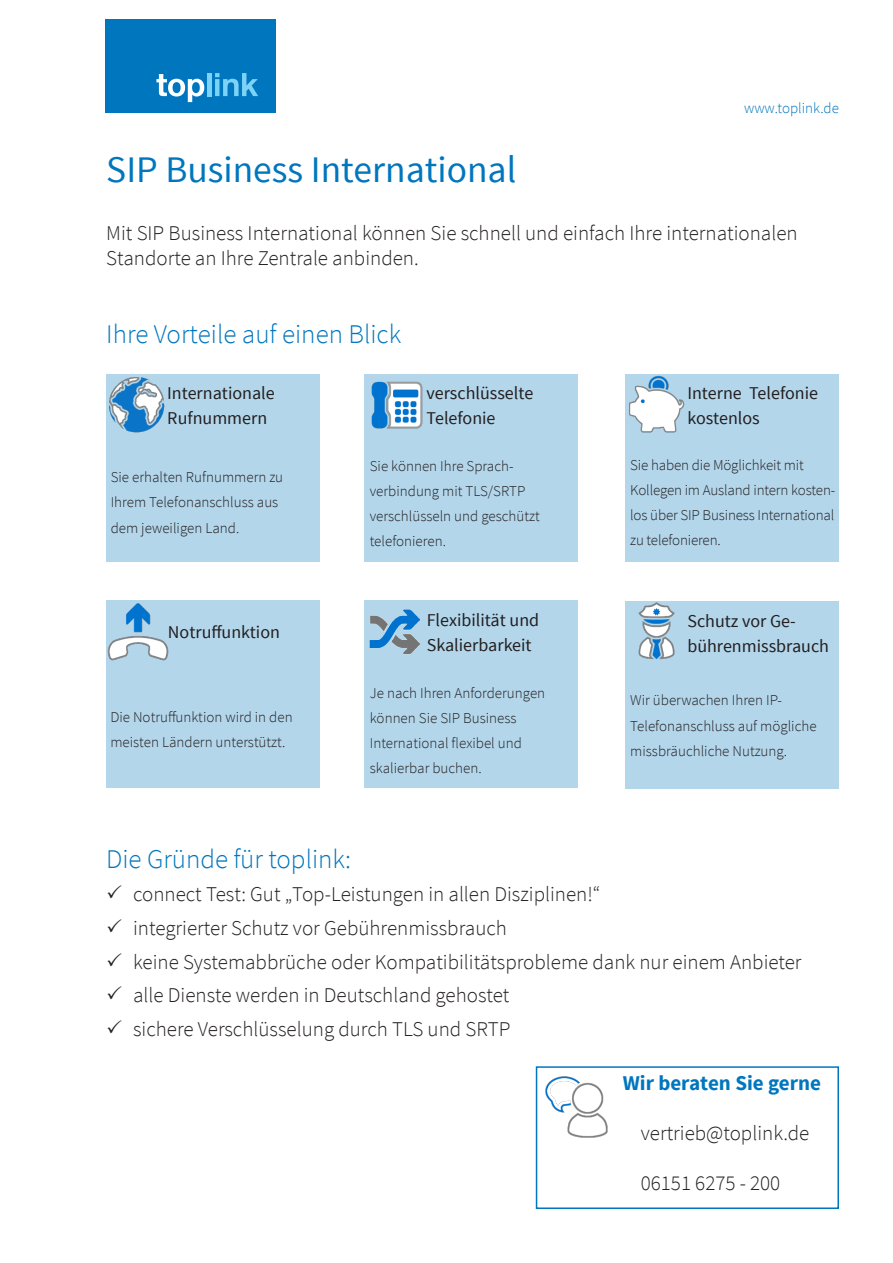
<style>
.page{position:relative;width:893px;height:1263px;background:#fff}
.page>*{position:absolute;margin:0;border:0;box-sizing:border-box;transform-origin:0 0}
.t1{font:37.5px "Source Sans Pro";color:#0076be}
.t2{font:300 27px "Source Sans Pro";color:#0076be}
.t3{font:300 21px/25.2px "Source Sans Pro";color:#231f20}
.t4{font:700 21px "Source Sans Pro";color:#0076be}
.t5{font:18px/25.2px "Source Sans Pro";color:#231f20}
.t6{font:300 15px/25.2px "Source Sans Pro";color:#231f20}
.t7{font:300 15px "Source Sans Pro";color:#0076be}
</style>
<div class="page">
<div style="left:105px;top:20px;width:170px;height:93px;background:#0076be"></div>
<svg style="left:156px;top:74px;width:48px;height:28px"></svg>
<hr style="left:207px;top:73px;width:4px;height:23px;background:#7cd3f6">
<svg style="left:215px;top:73px;width:43px;height:23px"></svg>
<div style="left:106px;top:374px;width:213px;height:187px;background:#b3d6eb"></div>
<div style="left:364px;top:374px;width:214px;height:187px;background:#b3d6eb"></div>
<div style="left:626px;top:374px;width:213px;height:187px;background:#b3d6eb"></div>
<div style="left:536px;top:1066px;width:303px;height:143px;border:2px solid #0076be"></div>
<img style="left:545px;top:1076px;width:63px;height:62px">
<img style="left:629px;top:376px;width:56px;height:57px">
<img style="left:371px;top:381px;width:52px;height:48px">
<div style="left:106px;top:601px;width:213px;height:187px;background:#b3d6eb"></div>
<div style="left:365px;top:601px;width:213px;height:187px;background:#b3d6eb"></div>
<div style="left:626px;top:601px;width:213px;height:188px;background:#b3d6eb"></div>
<img style="left:364px;top:601px;width:56px;height:62px">
<img style="left:638px;top:602px;width:37px;height:58px">
<img style="left:109px;top:377px;width:56px;height:56px">
<img style="left:107px;top:603px;width:62px;height:58px">
<p class="t1" style="left:106px;top:147px;width:412px">SIP Business International</p>
<p class="t7" style="left:744px;top:99px;width:96px">www.toplink.de</p>
<p class="t3" style="left:106px;top:220px;width:693px">Mit SIP Business International können Sie schnell und einfach Ihre internationalen<br>Standorte an Ihre Zentrale anbinden.</p>
<p class="t2" style="left:106px;top:317px;width:296px">Ihre Vorteile auf einen Blick</p>
<p class="t5" style="left:167px;top:381px;width:109px">Internationale<br>Rufnummern</p>
<p class="t5" style="left:427px;top:381px;width:108px">verschlüsselte<br>Telefonie</p>
<p class="t5" style="left:687px;top:381px;width:132px">Interne Telefonie kostenlos</p>
<p class="t6" style="left:111px;top:465px;width:174px">Sie erhalten Rufnummern zu<br>Ihrem Telefonanschluss aus dem jeweiligen Land.</p>
<p class="t6" style="left:370px;top:453px;width:172px">Sie können Ihre Sprach&shy;verbindung mit TLS/SRTP verschlüsseln und geschützt telefonieren.</p>
<p class="t6" style="left:630px;top:452px;width:207px">Sie haben die Möglichkeit mit<br>Kollegen im Ausland intern kosten&shy;los über SIP Business International zu telefonieren.</p>
<p class="t5" style="left:168px;top:620px;width:113px">Notruffunktion</p>
<p class="t5" style="left:427px;top:608px;width:114px">Flexibilität und<br>Skalierbarkeit</p>
<p class="t5" style="left:687px;top:608px;width:143px">Schutz vor Ge&shy;bührenmissbrauch</p>
<p class="t6" style="left:110px;top:704px;width:184px">Die Notruffunktion wird in den meisten Ländern unterstützt.</p>
<p class="t6" style="left:370px;top:680px;width:177px">Je nach Ihren Anforderungen können Sie SIP Business<br>International flexibel und skalierbar buchen.</p>
<p class="t6" style="left:630px;top:688px;width:188px">Wir überwachen Ihren IP-<br>Telefonanschluss auf mögliche missbräuchliche Nutzung.</p>
<p class="t2" style="left:106px;top:842px;width:246px">Die Gründe für toplink:</p>
<p class="t3" style="left:106px;top:882px;width:496px">✓ connect Test: Gut „Top-Leistungen in allen Disziplinen!“</p>
<p class="t3" style="left:106px;top:915px;width:402px">✓ integrierter Schutz vor Gebührenmissbrauch</p>
<p class="t3" style="left:106px;top:949px;width:697px">✓ keine Systemabbrüche oder Kompatibilitätsprobleme dank nur einem Anbieter</p>
<p class="t3" style="left:106px;top:983px;width:405px">✓ alle Dienste werden in Deutschland gehostet</p>
<p class="t3" style="left:106px;top:1017px;width:406px">✓ sichere Verschlüsselung durch TLS und SRTP</p>
<p class="t4" style="left:623px;top:1069px;width:200px">Wir beraten Sie gerne</p>
<p class="t3" style="left:641px;top:1120px;width:170px">vertrieb@toplink.de</p>
<p class="t3" style="left:641px;top:1171px;width:141px">06151 6275 - 200</p>
</div>
